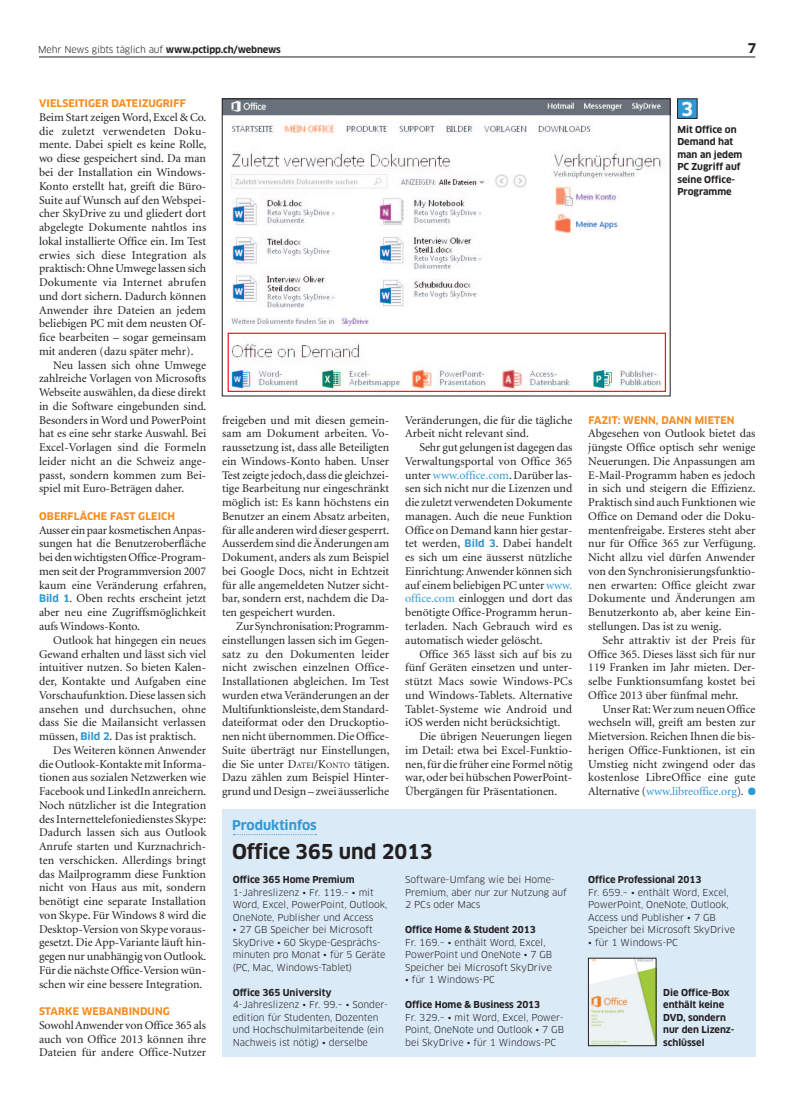
<style>
.page{position:relative;width:798px;height:1099px;background:#fff}
.page>*{position:absolute;margin:0;border:0;box-sizing:border-box;transform-origin:0 0}
.boxtitel_mittel{font:700 20px "Clan OT";letter-spacing:-.005em;color:#231f20}
.t1{font:700 18.75px "Clan OT";color:#fff}
.box_oberzeile{font:700 13.12px "Clan OT";color:#3098d4}
.kopfzeile{font:700 13.12px "Clan OT";color:#231f20}
.lauftext{font:11.88px/13.8px "Minion";color:#231f20;text-align:justify}
.lauftext_ohne_einzug{font:11.88px/13.8px "Minion";color:#231f20;text-align:justify}
.lauftext_zwischentit{font:700 10.25px "Clan OT";letter-spacing:.01em;color:#f68b1f}
.boxtext{font:9.38px/12.5px "Clan OT";letter-spacing:-.005em;color:#231f20}
.legende{font:700 9.38px/12.5px "Clan OT";letter-spacing:-.005em;color:#231f20}
.boxtext-2{font:700 9.38px "Clan OT";letter-spacing:-.005em;color:#231f20}
.s1{font-weight:700}
.s2{font-family:"Clan OT";font-weight:700;font-size:10.25px;color:#3098d4}
.s3{font-style:inherit}
.s4{font-size:8.38px}
.s5{color:#3098d4}
</style>
<div class="page">
<div style="left:222px;top:808px;width:533px;height:248px;background:#dbeaf7"></div>
<svg style="left:233px;top:834px;width:83px;height:1px"></svg>
<img style="left:224px;top:101px;width:444px;height:291px">
<div style="left:677px;top:99px;width:19px;height:19px;background:#3098d4"></div>
<img style="left:590px;top:960px;width:64px;height:83px">
<svg style="left:747px;top:787px;width:8px;height:8px"></svg>
<div style="left:227px;top:332px;width:438px;height:60px;border:1px solid #ee1d23"></div>
<hr style="left:39px;top:57px;width:716px;height:1px;background:#231f20">
<p class="boxtext" style="left:38px;top:43px;width:244px">Mehr News gibts täglich auf <span class="s1">www.pctipp.ch/webnews</span></p>
<p class="kopfzeile" style="left:747px;top:40px;width:10px">7</p>
<p class="lauftext_zwischentit" style="left:39px;top:97px;width:148px">VIELSEITIGER DATEIZUGRIFF</p>
<p class="lauftext_ohne_einzug" style="left:39px;top:111px;width:169px">Beim Start zeigen Word, Excel &amp; Co. die zuletzt verwendeten Doku&shy;mente. Dabei spielt es keine Rolle, wo diese gespeichert sind. Da man bei der Installation ein Windows-Konto erstellt hat, greift die Büro-Suite auf Wunsch auf den Webspei&shy;cher SkyDrive zu und gliedert dort abgelegte Dokumente nahtlos ins lokal installierte Office ein. Im Test erwies sich diese Integration als praktisch: Ohne Umwege lassen sich Dokumente via Internet abrufen und dort sichern. Dadurch können Anwender ihre Dateien an jedem beliebigen PC mit dem neusten Of&shy;fice bearbeiten – sogar gemeinsam mit anderen (dazu später mehr).</p>
<p class="lauftext" style="left:39px;top:358px;width:169px;text-indent:14px">Neu lassen sich ohne Umwege zahlreiche Vorlagen von Microsofts Webseite auswählen, da diese direkt in die Software eingebunden sind.<br>Besonders in Word und PowerPoint hat es eine sehr starke Auswahl. Bei Excel-Vorlagen sind die Formeln leider nicht an die Schweiz ange&shy;passt, sondern kommen zum Bei&shy;spiel mit Euro-Beträgen daher.</p>
<p class="lauftext_zwischentit" style="left:39px;top:510px;width:137px">OBERFLÄCHE FAST GLEICH</p>
<p class="lauftext_ohne_einzug" style="left:39px;top:523px;width:169px">Ausser ein paar kosmetischen Anpas&shy;sungen hat die Benutzeroberfläche bei den wichtigsten Office-Program&shy;men seit der Programmversion 2007 kaum eine Veränderung erfahren, <span class="s2">Bild 1</span>. Oben rechts erscheint jetzt aber neu eine Zugriffsmöglichkeit aufs Windows-Konto.</p>
<p class="lauftext" style="left:39px;top:633px;width:169px;text-indent:14px">Outlook hat hingegen ein neues Gewand erhalten und lässt sich viel intuitiver nutzen. So bieten Kalen&shy;der, Kontakte und Aufgaben eine Vorschaufunktion. Diese lassen sich ansehen und durchsuchen, ohne dass Sie die Mailansicht verlassen müssen, <span class="s2">Bild 2</span>. Das ist praktisch.</p>
<p class="lauftext" style="left:39px;top:743px;width:169px;text-indent:14px">Des Weiteren können Anwender die Outlook-Kontakte mit Informa&shy;tionen aus sozialen Netzwerken wie Facebook und LinkedIn anreichern.<br>Noch nützlicher ist die Integration des Internettelefoniedienstes Skype:<br>Dadurch lassen sich aus Outlook Anrufe starten und Kurznachrich&shy;ten verschicken. Allerdings bringt das Mailprogramm diese Funktion nicht von Haus aus mit, sondern benötigt eine separate Installation von Skype. Für Windows 8 wird die Desktop-Version von Skype voraus&shy;gesetzt. Die App-Variante läuft hin&shy;gegen nur unabhängig von Outlook.<br>Für die nächste Office-Version wün&shy;schen wir eine bessere Integration.</p>
<p class="lauftext_zwischentit" style="left:39px;top:1005px;width:132px">STARKE WEBANBINDUNG</p>
<p class="lauftext_ohne_einzug" style="left:39px;top:1018px;width:168px">Sowohl Anwender von Office 365 als auch von Office 2013 können ihre Dateien für andere Office-Nutzer</p>
<p class="t1" style="left:681px;top:98px;width:14px">3</p>
<p class="legende" style="left:677px;top:123px;width:66px">Mit Office on<br>Demand hat man an jedem<br>PC Zugriff auf seine Office-<br>Programme</p>
<p class="lauftext_ohne_einzug" style="left:222px;top:413px;width:169px;text-align:left">freigeben und mit diesen gemein&shy;sam am Dokument arbeiten. Vo&shy;raussetzung ist, dass alle Beteiligten ein Windows-Konto haben. Unser Test zeigte jedoch, dass die gleichzei&shy;tige Bearbeitung nur eingeschränkt möglich ist: Es kann höchstens ein Benutzer an einem Absatz arbeiten, für alle anderen wird dieser gesperrt.<br>Ausserdem sind die Änderungen am Dokument, anders als zum Beispiel bei Google Docs, nicht in Echtzeit für alle angemeldeten Nutzer sicht&shy;bar, sondern erst, nachdem die Da&shy;ten gespeichert wurden.</p>
<p class="lauftext" style="left:222px;top:619px;width:169px;text-align:left;text-indent:14px">Zur Synchronisation: Programm&shy;einstellungen lassen sich im Gegen&shy;satz zu den Dokumenten leider nicht zwischen einzelnen Office-Installationen abgleichen. Im Test wurden etwa Veränderungen an der Multifunktionsleiste, dem Standard&shy;dateiformat oder den Druckoptio&shy;nen nicht übernommen. Die Office-Suite überträgt nur Einstellungen, die Sie unter <span class="s3">D</span><span class="s4">ATEI</span><span class="s3">/K</span><span class="s4">ONTO</span> tätigen.<br>Dazu zählen zum Beispiel Hinter&shy;grund und Design – zwei äusserliche</p>
<p class="lauftext" style="left:405px;top:413px;width:168px">Veränderungen, die für die tägliche<br>Arbeit nicht relevant sind.</p>
<p class="lauftext" style="left:405px;top:441px;width:169px;text-indent:14px">Sehr gut gelungen ist dagegen das Verwaltungsportal von Office 365 unter <span class="s5">www.office.com</span>. Darüber las&shy;sen sich nicht nur die Lizenzen und die zuletzt verwendeten Dokumente managen. Auch die neue Funktion Office on Demand kann hier gestar&shy;tet werden, <span class="s2">Bild 3</span>. Dabei handelt es sich um eine äusserst nützliche Einrichtung: Anwender können sich auf einem beliebigen PC unter <span class="s5">www. office.com</span> einloggen und dort das benötigte Office-Programm herun&shy;terladen. Nach Gebrauch wird es automatisch wieder gelöscht.</p>
<p class="lauftext" style="left:405px;top:647px;width:169px;text-indent:14px">Office 365 lässt sich auf bis zu fünf Geräten einsetzen und unter&shy;stützt Macs sowie Windows-PCs und Windows-Tablets. Alternative Tablet-Systeme wie Android und iOS werden nicht berücksichtigt.</p>
<p class="lauftext" style="left:405px;top:729px;width:169px;text-indent:14px">Die übrigen Neuerungen liegen im Detail: etwa bei Excel-Funktio&shy;nen, für die früher eine Formel nötig war, oder bei hübschen PowerPoint-Übergängen für Präsentationen.</p>
<p class="box_oberzeile" style="left:232px;top:817px;width:86px">Produktinfos</p>
<p class="boxtitel_mittel" style="left:232px;top:839px;width:202px">Office 365 und 2013</p>
<p class="boxtext-2" style="left:233px;top:874px;width:123px">Office 365 Home Premium</p>
<p class="boxtext" style="left:233px;top:885px;width:156px">1-Jahreslizenz • Fr. 119.– • mit<br>Word, Excel, PowerPoint, Outlook,<br>OneNote, Publisher und Access</p>
<p class="boxtext" style="left:233px;top:923px;width:154px">• 27 GB Speicher bei Microsoft<br>SkyDrive • 60 Skype-Gesprächs&shy;minuten pro Monat • für 5 Geräte (PC, Mac, Windows-Tablet)</p>
<p class="boxtext-2" style="left:233px;top:986px;width:100px">Office 365 University</p>
<p class="boxtext" style="left:233px;top:998px;width:155px">4-Jahreslizenz • Fr. 99.– • Sonder&shy;edition für Studenten, Dozenten und Hochschulmitarbeitende (ein Nachweis ist nötig) • derselbe</p>
<p class="boxtext" style="left:405px;top:873px;width:163px">Software-Umfang wie bei Home-<br>Premium, aber nur zur Nutzung auf<br>2 PCs oder Macs</p>
<p class="boxtext-2" style="left:405px;top:924px;width:132px">Office Home &amp; Student 2013</p>
<p class="boxtext" style="left:405px;top:935px;width:148px">Fr. 169.– • enthält Word, Excel,<br>PowerPoint und OneNote • 7 GB<br>Speicher bei Microsoft SkyDrive</p>
<p class="boxtext" style="left:405px;top:973px;width:91px">• für 1 Windows-PC</p>
<p class="boxtext-2" style="left:405px;top:999px;width:136px">Office Home &amp; Business 2013</p>
<p class="boxtext" style="left:405px;top:1010px;width:160px;text-align:justify">Fr. 329.– • mit Word, Excel, Power-Point, OneNote und Outlook • 7 GB bei SkyDrive • für 1 Windows-PC</p>
<p class="lauftext_zwischentit" style="left:588px;top:414px;width:148px">FAZIT: WENN, DANN MIETEN</p>
<p class="lauftext_ohne_einzug" style="left:588px;top:427px;width:169px">Abgesehen von Outlook bietet das jüngste Office optisch sehr wenige Neuerungen. Die Anpassungen am E-Mail-Programm haben es jedoch in sich und steigern die Effizienz.<br>Praktisch sind auch Funktionen wie Office on Demand oder die Doku&shy;mentenfreigabe. Ersteres steht aber nur für Office 365 zur Verfügung.<br>Nicht allzu viel dürfen Anwender von den Synchronisierungsfunktio&shy;nen erwarten: Office gleicht zwar Dokumente und Änderungen am Benutzerkonto ab, aber keine Ein&shy;stellungen. Das ist zu wenig.</p>
<p class="lauftext" style="left:588px;top:633px;width:169px;text-indent:14px">Sehr attraktiv ist der Preis für Office 365. Dieses lässt sich für nur 119 Franken im Jahr mieten. Der&shy;selbe Funktionsumfang kostet bei Office 2013 über fünfmal mehr.</p>
<p class="lauftext" style="left:588px;top:702px;width:169px;text-indent:14px">Unser Rat: Wer zum neuen Office wechseln will, greift am besten zur Mietversion. Reichen Ihnen die bis&shy;herigen Office-Funktionen, ist ein Umstieg nicht zwingend oder das kostenlose LibreOffice eine gute Alternative (<span class="s5">www.libreoffice.org</span>).</p>
<p class="boxtext-2" style="left:588px;top:874px;width:115px">Office Professional 2013</p>
<p class="boxtext" style="left:588px;top:885px;width:148px">Fr. 659.– • enthält Word, Excel,<br>PowerPoint, OneNote, Outlook,<br>Access und Publisher • 7 GB<br>Speicher bei Microsoft SkyDrive</p>
<p class="boxtext" style="left:588px;top:935px;width:91px">• für 1 Windows-PC</p>
<p class="legende" style="left:663px;top:986px;width:73px">Die Office-Box enthält keine<br>DVD, sondern nur den Lizenz&shy;schlüssel</p>
</div>
